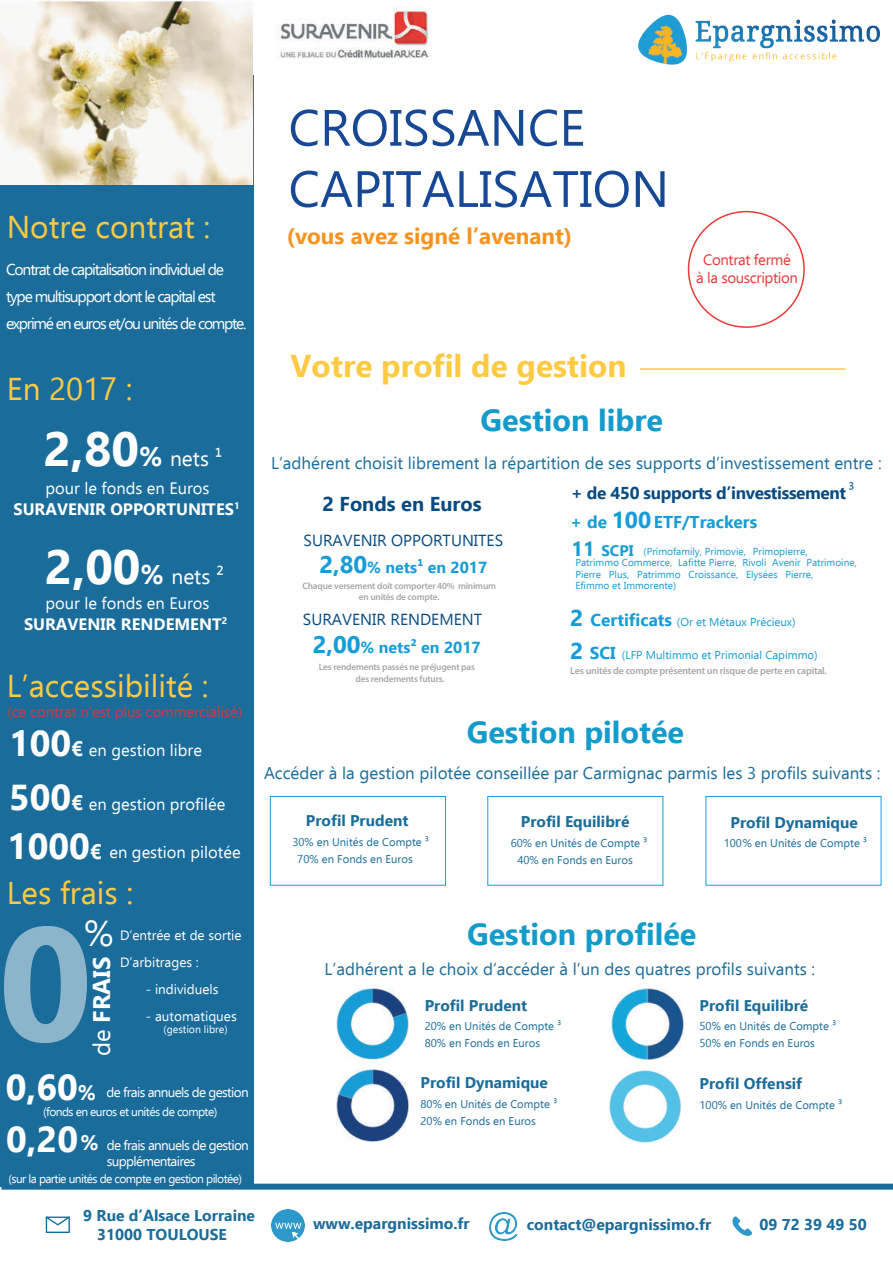
<style>
.page{position:relative;width:893px;height:1263px;background:#fff}
.page>*{position:absolute;margin:0;border:0;box-sizing:border-box;transform-origin:0 0}
.t1{font:700 269.25px "Ebrima";color:#fff}
.t2{font:51px/61.2px "Ebrima";color:#174895}
.t3{font:700 36px "Ebrima";color:#fff}
.t4{font:36px "Ebrima";color:#fff}
.t5{font:31.5px "Ebrima";color:#feca42}
.t6{font:700 31.5px "Ebrima";color:#feca42}
.t7{font:700 30.45px "Ebrima";color:#139bcb}
.t8{font:700 24px "Ebrima";color:#fff}
.t9{font:700 22.5px "Ebrima";color:#f7931d}
.t10{font:21px "Ebrima";color:#fff}
.t11{font:700 21px "Ebrima";color:#fff}
.t12{font:700 20.1px "Ebrima";color:#074b82}
.t13{font:700 17.25px "Ebrima";letter-spacing:-.02em;color:#074b82}
.t14{font:700 17.25px "Ebrima";color:#169cd6}
.t15{font:16.95px "Ebrima";color:#1a6c9b}
.t16{font:16.5px/21px "Ebrima";color:#fff;text-align:center}
.t17{font:700 16.5px/21px "Ebrima";color:#fff;text-align:center}
.t18{font:16.05px/27.9px "Ebrima";color:#074b82;text-align:center}
.t19{font:15.75px/27px "Ebrima";letter-spacing:-.075em;color:#fff}
.t20{font:700 15.6px/18.8px "Ebrima";color:#1a6c9b}
.t21{font:700 15.45px "Ebrima";color:#1a6c9b}
.t22{font:15px "Ebrima";letter-spacing:-.01em;color:#ce3b3d}
.t23{font:15px/18px "Ebrima";letter-spacing:-.025em;color:#e83b37;text-align:center}
.t24{font:13.5px/16.2px "Ebrima";letter-spacing:-.05em;color:#fff}
.t25{font:13.5px/27px "Ebrima";color:#fff}
.t26{font:12px "Ebrima";letter-spacing:-.05em;color:#fff}
.t27{font:11.4px "Ebrima";color:#169cd6}
.t28{font:11.25px/17px "Ebrima";color:#1a6c9b}
.t29{font:10.5px "Ebrima";color:#fff}
.t30{font:10.2px/11.6px "Ebrima";color:#169cd6}
.t31{font:600 10.05px "Myriad Pro";letter-spacing:-.02em;color:#a7a7a7}
.t32{font:600 9.3px/11.7px "Myriad Pro";letter-spacing:-.02em;color:#a7a7a7}
.s1{font-weight:700;font-size:48px}
.s2{font-weight:700;font-size:27px}
.s3{font-weight:400}
.s4{font-weight:700}
.s5{font-weight:700;font-size:36px}
.s6{font-weight:700;font-size:21px}
.s7{font-weight:400;color:#1a6c9b}
.s8{font-size:22.95px}
.s9{font-weight:700;font-size:24px;color:#169cd6}
.s10{font-weight:700;color:#169cd6}
.s11{font-weight:700;font-size:20.25px}
.s12{font-weight:700;font-size:15.15px}
.s13{font-weight:700;font-size:22.95px}
.s14{font-weight:700;font-size:17.25px}
</style>
<div class="page">
<img style="left:638px;top:14px;width:242px;height:51px">
<div style="left:0;top:0;width:254px;height:1187px;background:#1a6c9b"></div>
<div style="left:2px;top:1184px;width:891px;height:6px;background:#1a6c9b"></div>
<img style="left:0;top:0;width:254px;height:184px">
<hr style="left:640px;top:368px;width:205px;height:2px;background:#feca42">
<img style="left:277px;top:10px;width:155px;height:49px">
<svg style="left:46px;top:1216px;width:24px;height:17px"></svg>
<img style="left:272px;top:1210px;width:32px;height:32px">
<img style="left:489px;top:1212px;width:29px;height:28px">
<svg style="left:732px;top:1216px;width:20px;height:20px"></svg>
<img style="left:337px;top:1070px;width:71px;height:71px">
<img style="left:611px;top:988px;width:72px;height:72px">
<img style="left:337px;top:988px;width:71px;height:72px">
<img style="left:609px;top:1070px;width:72px;height:72px">
<div style="left:270px;top:796px;width:176px;height:89px;border:1px solid #139ed7"></div>
<div style="left:488px;top:796px;width:175px;height:89px;border:1px solid #139ed7"></div>
<div style="left:706px;top:796px;width:175px;height:89px;border:1px solid #139ed7"></div>
<div style="left:688px;top:211px;width:117px;height:117px;border:2px solid #e83b37;border-radius:50%"></div>
<h3 class="t5" style="left:7px;top:204px;width:205px">Notre contrat :</h3>
<h3 class="t19" style="left:6px;top:255px;width:242px">Contrat de capitalisation individuel de type multisupport dont le capital est exprimé en euros et/ou unités de compte.</h3>
<h3 class="t5" style="left:7px;top:366px;width:127px">En 2017 :</h3>
<h3 class="t10" style="left:43px;top:444px;width:180px"><span class="s1">2,80</span><span class="s2">%</span> nets ¹</h3>
<h3 class="t17" style="left:13px;top:477px;width:228px"><span class="s3">pour le fonds en Euros<br></span>SURAVENIR OPPORTUNITES<sup>1</sup></h3>
<h3 class="t10" style="left:45px;top:562px;width:181px"><span class="s1">2,00</span><span class="s2">%</span> nets ²</h3>
<h3 class="t16" style="left:24px;top:592px;width:205px">pour le fonds en Euros<br><span class="s4">SURAVENIR RENDEMENT</span><sup>2</sup></h3>
<h3 class="t5" style="left:7px;top:663px;width:204px">L’accessibilité :</h3>
<h3 class="t22" style="left:8px;top:701px;width:236px">(ce contrat n’est plus commercialisé)</h3>
<h3 class="t16" style="left:9px;top:739px;width:194px"><span class="s5">100</span><span class="s6">€</span> en gestion libre</h3>
<h3 class="t16" style="left:9px;top:793px;width:218px"><span class="s5">500</span><span class="s6">€</span> en gestion profilée</h3>
<h3 class="t16" style="left:7px;top:841px;width:235px"><span class="s5">1000</span><span class="s6">€</span> en gestion pilotée</h3>
<h3 class="t5" style="left:7px;top:870px;width:128px">Les frais :</h3>
<h1 class="t1" style="left:-9px;top:861px;width:110px">⁰</h1>
<h3 class="t4" style="left:84px;top:908px;width:31px">%</h3>
<h3 class="t8" style="left:84px;top:1056px;width:101px;rotate:-90deg"><span class="s3">de</span> FRAIS</h3>
<p class="t25" style="left:120px;top:921px;width:123px">D’entrée et de sortie<br>D’arbitrages :</p>
<p class="t25" style="left:146px;top:975px;width:74px">- individuels</p>
<p class="t25" style="left:146px;top:1002px;width:92px">- automatiques</p>
<p class="t29" style="left:164px;top:1022px;width:65px">(gestion libre)</p>
<p class="t24" style="left:6px;top:1084px;width:244px"><span class="s5">0,60</span><span class="s6">%</span> de frais annuels de gestion</p>
<p class="t26" style="left:43px;top:1103px;width:176px">(fonds en euros et unités de compte)</p>
<h3 class="t3" style="left:6px;top:1113px;width:73px">0,20</h3>
<h3 class="t11" style="left:81px;top:1127px;width:20px">%</h3>
<p class="t26" style="left:9px;top:1170px;width:235px">(sur la partie unités de compte en gestion pilotée)</p>
<p class="t24" style="left:107px;top:1137px;width:144px">de frais annuels de gestion supplémentaires</p>
<h3 class="t20" style="left:97px;top:1206px;width:159px;text-indent:-14px">9 Rue d’Alsace Lorraine<br>31000 TOULOUSE</h3>
<h2 class="t2" style="left:290px;top:98px;width:382px">CROISSANCE<br>CAPITALISATION</h2>
<h3 class="t9" style="left:287px;top:219px;width:287px">(vous avez signé l’avenant)</h3>
<h3 class="t6" style="left:290px;top:343px;width:337px">Votre profil de gestion</h3>
<h3 class="t7" style="left:480px;top:398px;width:184px">Gestion libre</h3>
<h3 class="t23" style="left:696px;top:250px;width:103px">Contrat fermé<br>à la souscription</h3>
<h3 class="t15" style="left:271px;top:451px;width:612px">L’adhérent choisit librement la répartition de ses supports d’investissement entre :</h3>
<h3 class="t13" style="left:571px;top:480px;width:285px">+ de 450 supports d’investissement<span class="s7">³</span></h3>
<h3 class="t12" style="left:323px;top:489px;width:160px">2 Fonds en Euros</h3>
<h3 class="t14" style="left:570px;top:509px;width:189px">+ de <span class="s8">100</span>ETF/Trackers</h3>
<h3 class="t18" style="left:304px;top:526px;width:201px">SURAVENIR OPPORTUNITES<br><span class="s9">2,80</span><span class="s10">% nets¹ en 2017</span></h3>
<h3 class="t18" style="left:303px;top:605px;width:181px">SURAVENIR RENDEMENT<br><span class="s9">2,00</span><span class="s10">% nets² en 2017</span></h3>
<p class="t32" style="left:355px;top:661px;width:121px;text-indent:-37px">Les rendements passés ne préjugent pas des rendements futurs.</p>
<p class="t32" style="left:302px;top:580px;width:195px;line-height:11.2px;text-align:center">Chaque versement doit comporter 40% minimum en unités de compte.</p>
<p class="t30" style="left:575px;top:545px;width:283px;text-indent:-4px"><span class="s11">11</span> <span class="s12">SCPI</span> (Primofamily, Primovie, Primopierre,<br>Patrimmo Commerce, Lafitte Pierre, Rivoli Avenir Patrimoine, Pierre Plus, Patrimmo Croissance, Elysées Pierre,<br>Efimmo et Immorente)</p>
<p class="t27" style="left:570px;top:613px;width:227px"><span class="s13">2</span> <span class="s14">Certificats</span> (Or et Métaux Précieux)</p>
<p class="t27" style="left:570px;top:646px;width:249px"><span class="s13">2</span> <span class="s14">SCI</span> (LFP Multimmo et Primonial Capimmo)</p>
<p class="t31" style="left:570px;top:664px;width:258px">Les unités de compte présentent un risque de perte en capital.</p>
<h3 class="t7" style="left:467px;top:709px;width:219px">Gestion pilotée</h3>
<h3 class="t15" style="left:264px;top:761px;width:618px">Accéder à la gestion pilotée conseillée par Carmignac parmis les 3 profils suivants :</h3>
<h3 class="t21" style="left:306px;top:809px;width:104px">Profil Prudent</h3>
<p class="t28" style="left:297px;top:833px;width:133px;text-indent:-5px">30% en Unités de Compte ³<br>70% en Fonds en Euros</p>
<h3 class="t21" style="left:521px;top:810px;width:110px">Profil Equilibré</h3>
<p class="t28" style="left:517px;top:834px;width:131px;text-indent:-7px">60% en Unités de Compte ³<br>40% en Fonds en Euros</p>
<h3 class="t21" style="left:730px;top:811px;width:129px">Profil Dynamique</h3>
<p class="t28" style="left:724px;top:834px;width:145px">100% en Unités de Compte ³</p>
<h3 class="t7" style="left:467px;top:911px;width:231px">Gestion profilée</h3>
<h3 class="t15" style="left:325px;top:957px;width:492px">L’adhérent a le choix d’accéder à l’un des quatres profils suivants :</h3>
<h3 class="t21" style="left:425px;top:993px;width:104px">Profil Prudent</h3>
<p class="t28" style="left:425px;top:1017px;width:138px">20% en Unités de Compte ³<br>80% en Fonds en Euros</p>
<h3 class="t21" style="left:421px;top:1071px;width:129px">Profil Dynamique</h3>
<p class="t28" style="left:421px;top:1095px;width:138px">80% en Unités de Compte ³<br>20% en Fonds en Euros</p>
<h3 class="t21" style="left:700px;top:993px;width:110px">Profil Equilibré</h3>
<p class="t28" style="left:700px;top:1017px;width:138px">50% en Unités de Compte ³<br>50% en Fonds en Euros</p>
<h3 class="t21" style="left:700px;top:1072px;width:104px">Profil Offensif</h3>
<p class="t28" style="left:700px;top:1096px;width:144px">100% en Unités de Compte ³</p>
<h3 class="t20" style="left:313px;top:1214px;width:158px">www.epargnissimo.fr</h3>
<h3 class="t20" style="left:527px;top:1214px;width:186px">contact@epargnissimo.fr</h3>
<h3 class="t20" style="left:759px;top:1215px;width:109px">09 72 39 49 50</h3>
</div>
